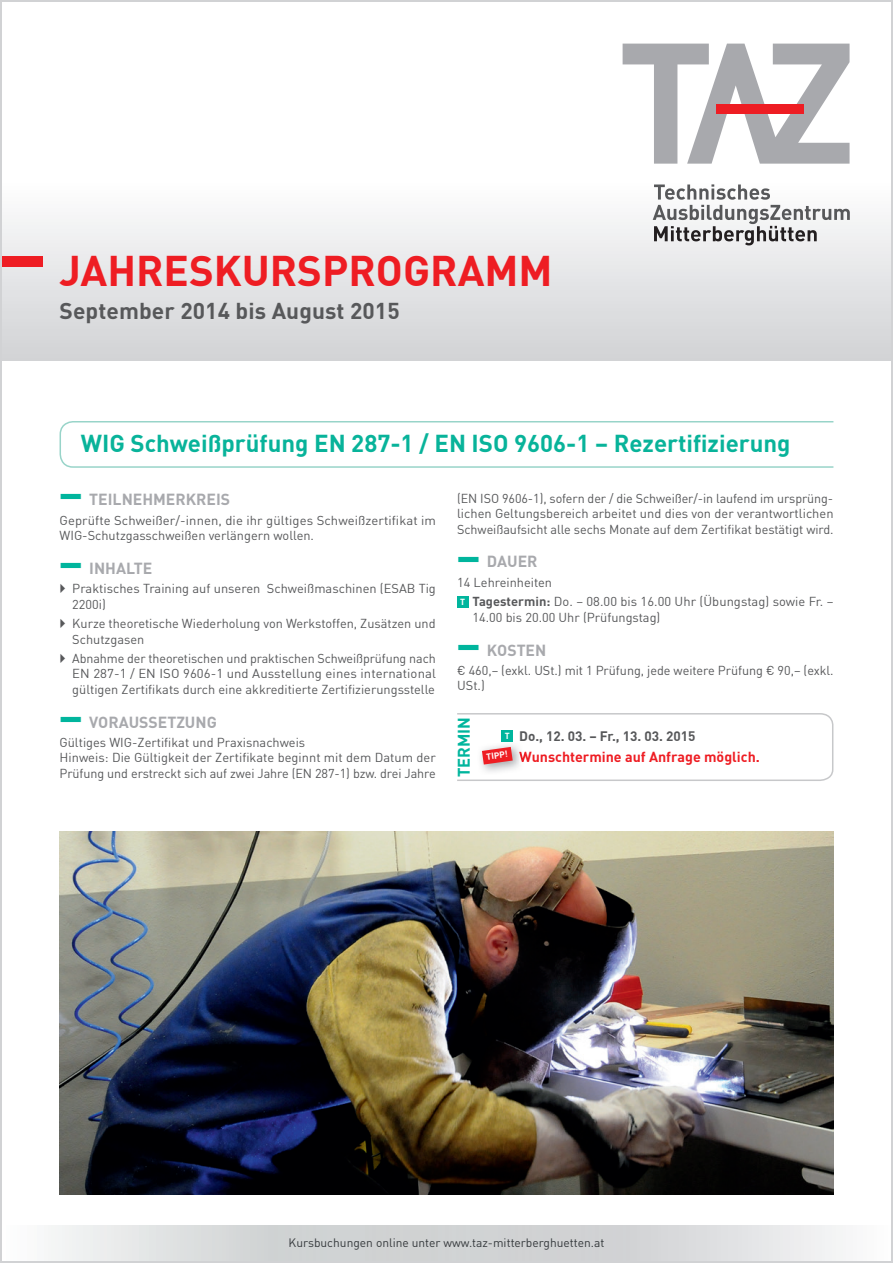
<style>
.page{position:relative;width:893px;height:1263px;background:#fff}
.page>*{position:absolute;margin:0;border:0;box-sizing:border-box;transform-origin:0 0}
.t1{font:700 42px "DIN";color:#ee1d23}
.t2{font:700 40.95px "DIN";color:#00b59d;scale:.54 1}
.t3{font:700 24px "DIN";color:#08b39a}
.t4{font:700 22.5px "DIN";letter-spacing:.005em;color:#57585a}
.t5{font:700 16.5px "DIN";color:#00b59d}
.t6{font:700 15.75px "DIN";color:#a8a9ad}
.t7{font:700 14.25px "DIN";color:#ee1d23}
.t8{font:700 13.5px "DIN";color:#57585a}
.t9{font:12.75px/15.3px "DIN";color:#57585a}
.t10{font:12px "DIN";color:#363a3d}
.t11{font:700 8.7px "DIN";color:#fff}
.s1{font-weight:700}
.s2{font-size:8.7px;color:#fff}
</style>
<div class="page">
<div style="left:2px;top:2px;width:889px;height:359px;background:linear-gradient(to bottom,#fff,#dcdddf)"></div>
<svg style="left:623px;top:44px;width:226px;height:120px"></svg>
<svg style="left:653px;top:184px;width:197px;height:61px"></svg>
<div style="left:716px;top:104px;width:87px;height:10px;background:#ee1d23"></div>
<div style="left:2px;top:256px;width:41px;height:11px;background:#ee1d23"></div>
<svg style="left:51px;top:1225px;width:792px;height:36px;background:#d9dbdc"></svg>
<svg style="left:59px;top:421px;width:775px;height:47px"></svg>
<div style="left:457px;top:596px;width:11px;height:11px;background:#00b59d"></div>
<svg style="left:457px;top:713px;width:377px;height:68px"></svg>
<img style="left:60px;top:831px;width:773px;height:364px">
<h1 class="t1" style="left:60px;top:243px;width:495px">JAHRESKURSPROGRAMM</h1>
<h3 class="t4" style="left:60px;top:296px;width:342px">September 2014 bis August 2015</h3>
<h3 class="t3" style="left:81px;top:428px;width:711px">WIG Schweißprüfung EN 287-1 / EN ISO 9606-1 − Rezertifizierung</h3>
<h2 class="t2" style="left:60px;top:467px;width:44px">—</h2>
<p class="t6" style="left:89px;top:489px;width:142px">TEILNEHMERKREIS</p>
<p class="t9" style="left:60px;top:512px;width:378px">Geprüfte Schweißer/-innen, die ihr gültiges Schweißzertifikat im<br>WIG-Schutzgasschweißen verlängern wollen.</p>
<h2 class="t2" style="left:60px;top:535px;width:44px">—</h2>
<p class="t6" style="left:89px;top:558px;width:65px">INHALTE</p>
<p class="t9" style="left:72px;top:581px;width:365px">Praktisches Training auf unseren Schweißmaschinen (ESAB Tig<br>2200i)</p>
<p class="t9" style="left:72px;top:616px;width:365px">Kurze theoretische Wiederholung von Werkstoffen, Zusätzen und<br>Schutzgasen</p>
<p class="t9" style="left:72px;top:651px;width:365px;text-align:justify">Abnahme der theoretischen und praktischen Schweißprüfung nach EN 287-1 / EN ISO 9606-1 und Ausstellung eines international gültigen Zertifikats durch eine akkreditierte Zertifizierungsstelle</p>
<h2 class="t2" style="left:60px;top:689px;width:44px">—</h2>
<p class="t6" style="left:89px;top:711px;width:129px">VORAUSSETZUNG</p>
<p class="t9" style="left:60px;top:735px;width:378px">Gültiges WIG-Zertifikat und Praxisnachweis<br>Hinweis: Die Gültigkeit der Zertifikate beginnt mit dem Datum der<br>Prüfung und erstreckt sich auf zwei Jahre (EN 287-1) bzw. drei Jahre</p>
<p class="t9" style="left:457px;top:490px;width:378px;text-align:justify">(EN ISO 9606-1), sofern der / die Schweißer/-in laufend im ursprüng&shy;lichen Geltungsbereich arbeitet und dies von der verantwortlichen Schweißaufsicht alle sechs Monate auf dem Zertifikat bestätigt wird.</p>
<h2 class="t2" style="left:457px;top:529px;width:44px">—</h2>
<p class="t6" style="left:487px;top:551px;width:52px">DAUER</p>
<p class="t9" style="left:472px;top:572px;width:363px;line-height:19.5px;text-indent:-15px">14 Lehreinheiten<br><span class="s1">Tagestermin:</span> Do. − 08.00 bis 16.00 Uhr (Übungstag) sowie Fr. −</p>
<p class="t9" style="left:472px;top:609px;width:189px">14.00 bis 20.00 Uhr (Prüfungstag)</p>
<h2 class="t2" style="left:457px;top:617px;width:44px">—</h2>
<p class="t6" style="left:487px;top:640px;width:61px">KOSTEN</p>
<p class="t9" style="left:457px;top:663px;width:378px">€ 460,− (exkl. USt.) mit 1 Prüfung, jede weitere Prüfung € 90,− (exkl.<br>USt.)</p>
<p class="t11" style="left:460px;top:596px;width:6px">T</p>
<p class="t5" style="left:453px;top:777px;width:62px;rotate:-90deg">TERMIN</p>
<p class="t8" style="left:505px;top:727px;width:192px"><span class="s2">T</span> Do., 12. 03. − Fr., 13. 03. 2015</p>
<p class="t11" style="left:486px;top:751px;width:23px;rotate:-8deg">TIPP!</p>
<p class="t7" style="left:519px;top:747px;width:242px">Wunschtermine auf Anfrage möglich.</p>
<p class="t10" style="left:289px;top:1235px;width:317px">Kursbuchungen online unter www.taz-mitterberghuetten.at</p>
</div>
